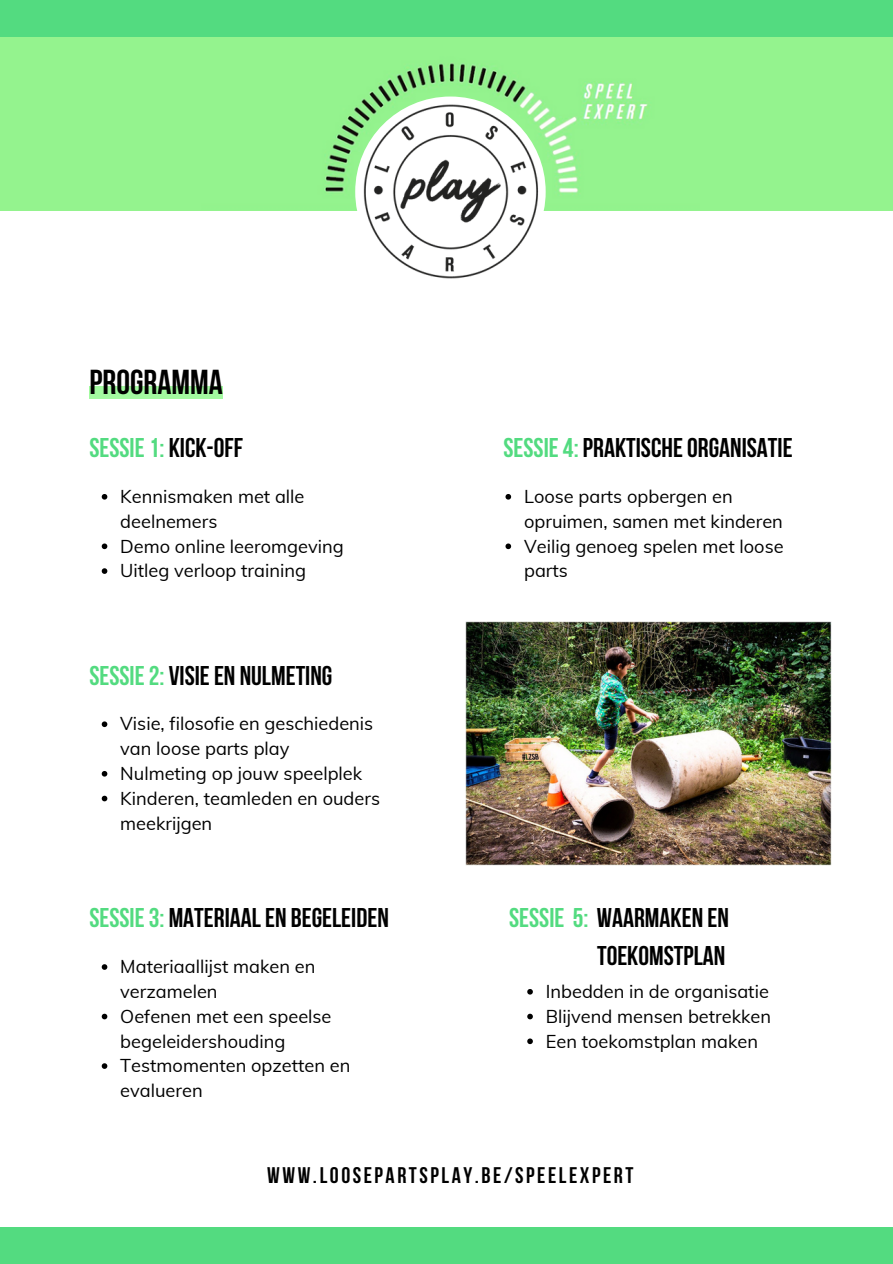
<style>
.page{position:relative;width:893px;height:1264px;background:#fff}
.page>*{position:absolute;margin:0;border:0;box-sizing:border-box;transform-origin:0 0}
.t1{font:700 34.5px "Bebas Neue";color:#000}
.t2{font:700 27px/37.2px "Bebas Neue";color:#000;text-align:right}
.t3{font:700 27px "Bebas Neue";color:#53db80}
.t4{font:700 22.5px "Bebas Neue";letter-spacing:.115em;color:#000}
.t5{font:18.15px/24.8px "Muli";color:#000}
.s1{color:#000}
.s2{color:#53db80}
</style>
<div class="page">
<div style="left:0;top:0;width:892px;height:210px;background:#94f38e"></div>
<img style="left:324px;top:63px;width:324px;height:130px">
<img style="left:339px;top:86px;width:216px;height:193px">
<div style="left:0;top:1px;width:892px;height:36px;background:#53db80"></div>
<div style="left:0;top:1227px;width:892px;height:36px;background:#53db80"></div>
<div style="left:89px;top:386px;width:134px;height:13px;background:#a3faa0"></div>
<svg style="left:102px;top:494px;width:5px;height:5px"></svg>
<svg style="left:102px;top:543px;width:5px;height:6px"></svg>
<svg style="left:102px;top:568px;width:5px;height:6px"></svg>
<svg style="left:102px;top:721px;width:5px;height:6px"></svg>
<svg style="left:102px;top:771px;width:5px;height:5px"></svg>
<svg style="left:102px;top:795px;width:5px;height:6px"></svg>
<svg style="left:102px;top:964px;width:5px;height:5px"></svg>
<svg style="left:102px;top:1013px;width:5px;height:6px"></svg>
<svg style="left:102px;top:1063px;width:5px;height:5px"></svg>
<svg style="left:505px;top:494px;width:6px;height:5px"></svg>
<svg style="left:505px;top:543px;width:6px;height:6px"></svg>
<svg style="left:527px;top:989px;width:6px;height:5px"></svg>
<svg style="left:527px;top:1013px;width:6px;height:6px"></svg>
<svg style="left:527px;top:1038px;width:6px;height:6px"></svg>
<img style="left:466px;top:621px;width:365px;height:244px">
<p class="t1" style="left:89px;top:368px;width:135px">PROGRAMMA</p>
<p class="t3" style="left:89px;top:437px;width:155px">SESSIE1: <span class="s1">KICK-OFF</span></p>
<h1 class="t5" style="left:120px;top:484px;width:186px">Kennismaken met alle deelnemers</h1>
<h2 class="t5" style="left:120px;top:533px;width:225px">Demo online leeromgeving</h2>
<p class="t5" style="left:120px;top:558px;width:187px">Uitleg verloop training</p>
<p class="t2" style="left:89px;top:659px;width:244px"><span class="s2">SESSIE2:</span> VISIEEN NULMETING</p>
<h2 class="t5" style="left:120px;top:711px;width:254px">Visie, filosofie en geschiedenis van loose parts play</h2>
<p class="t5" style="left:120px;top:760px;width:243px">Nulmeting op jouw speelplek</p>
<p class="t5" style="left:120px;top:785px;width:261px">Kinderen, teamleden en ouders meekrijgen</p>
<p class="t2" style="left:89px;top:902px;width:301px"><span class="s2">SESSIE3:</span> MATERIAALEN BEGELEIDEN</p>
<h2 class="t5" style="left:120px;top:954px;width:196px">Materiaallijst maken en verzamelen</h2>
<p class="t5" style="left:120px;top:1003px;width:213px">Oefenen met een speelse begeleidershouding</p>
<p class="t5" style="left:120px;top:1053px;width:232px">Testmomenten opzetten en evalueren</p>
<p class="t2" style="left:503px;top:432px;width:290px"><span class="s2">SESSIE4:</span> PRAKTISCHEORGANISATIE</p>
<h1 class="t5" style="left:524px;top:484px;width:260px">Loose parts opbergen en opruimen, samen met kinderen</h1>
<h2 class="t5" style="left:524px;top:533px;width:261px">Veilig genoeg spelen met loose parts</h2>
<p class="t2" style="left:509px;top:902px;width:221px"><span class="s2">SESSIE 5:</span> WAARMAKEN EN<br>TOEKOMSTPLAN</p>
<p class="t5" style="left:545px;top:978px;width:224px">Inbedden in de organisatie</p>
<p class="t5" style="left:545px;top:1003px;width:227px">Blijvend mensen betrekken</p>
<h2 class="t5" style="left:545px;top:1028px;width:214px">Een toekomstplan maken</h2>
<h3 class="t4" style="left:267px;top:1165px;width:368px">WWW.LOOSEPARTSPLAY.BE/SPEELEXPERT</h3>
</div>
